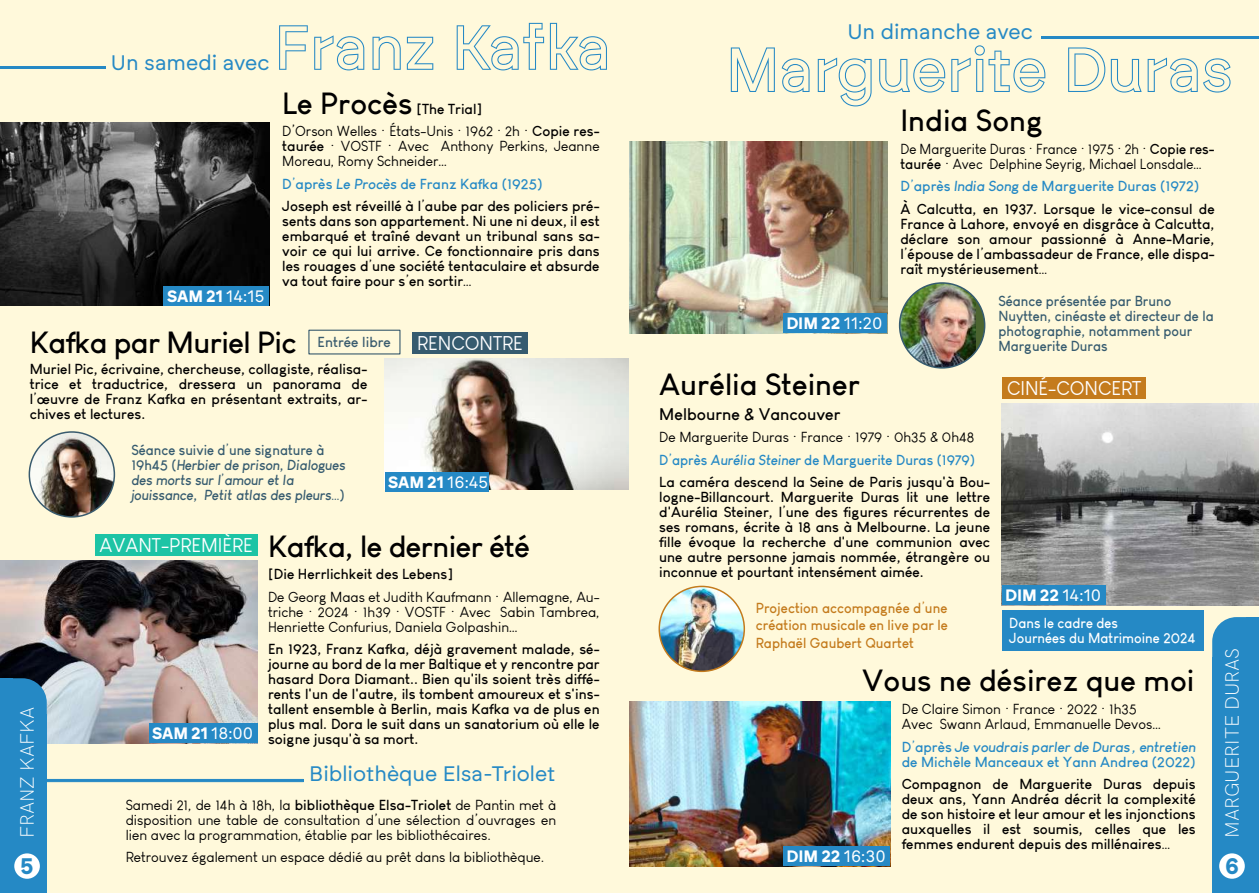
<style>
.page{position:relative;width:1259px;height:893px;background:#fff9db}
.page>*{position:absolute;margin:0;border:0;box-sizing:border-box;transform-origin:0 0}
.t1{font:700 30px "Louis George Cafe";color:#000}
.t2{font:700 30px "Louis George Cafe";letter-spacing:-.02em;color:#000}
.t3{font:700 22.5px "Brockmann";color:#2589c5}
.t4{font:21px "Brockmann";color:#2589c5}
.t5{font:19.5px "Louis George Cafe";color:#fff}
.t6{font:19.5px "HK Grotesk Light Legacy";color:#fff}
.t7{font:700 16.5px "Brockmann";color:#fff}
.t8{font:700 16.5px "Louis George Cafe";color:#000}
.t9{font:700 14.25px/15px "Louis George Cafe";color:#000;text-align:justify}
.t10{font:14.25px/15px "Louis George Cafe";color:#000}
.t11{font:italic 700 14.25px/15px "Louis George Cafe";color:#365b6f;scale:.95 1}
.t12{font:700 14.25px/15px "Louis George Cafe";color:#365b6f;scale:.95 1}
.t13{font:700 14.25px/15px "Louis George Cafe";color:#2589c5}
.t14{font:700 14.25px/17.1px "Louis George Cafe";color:#c47b1d;text-align:justify;scale:.96 1}
.t15{font:700 14.25px/15px "Louis George Cafe";color:#fff;scale:.95 1}
.t16{font:700 14.25px "Louis George Cafe";color:#395b6e}
.s1{font-weight:700;font-size:30px}
.s2{font-weight:700}
.s3{color:#2589c5}
.s4{font-weight:400;color:#2589c5}
.s5{font-style:italic;color:#2589c5}
.s6{font-weight:400}
.s7{font-style:normal}
.s8{font-weight:400;font-style:normal}
.s9{font-style:italic}
</style>
<div class="page">
<svg style="left:279px;top:23px;width:328px;height:47px;background:#e4ebd8"></svg>
<svg style="left:731px;top:45px;width:499px;height:61px;background:#eaeed8"></svg>
<hr style="left:0;top:67px;width:106px;height:2px;background:#2589c5">
<hr style="left:42px;top:779px;width:262px;height:3px;background:#2589c5">
<hr style="left:1041px;top:36px;width:218px;height:2px;background:#2589c5">
<div style="left:412px;top:332px;width:115px;height:22px;background:#365b6f"></div>
<img style="left:0;top:123px;width:269px;height:183px">
<div style="left:164px;top:286px;width:105px;height:20px;background:#2589c5"></div>
<img style="left:1002px;top:404px;width:257px;height:201px">
<img style="left:0;top:560px;width:257px;height:183px">
<img style="left:385px;top:358px;width:244px;height:132px">
<div style="left:385px;top:472px;width:103px;height:20px;background:#2589c5"></div>
<div style="left:149px;top:723px;width:108px;height:20px;background:#2589c5"></div>
<svg style="left:13px;top:678px;width:34px;height:36px"></svg>
<div style="left:0;top:678px;width:13px;height:59px;background:#2589c5"></div>
<div style="left:0;top:714px;width:47px;height:179px;background:#2589c5"></div>
<div style="left:14px;top:853px;width:26px;height:26px;background:#fff;border-radius:50%"></div>
<div style="left:95px;top:534px;width:162px;height:22px;background:#1dc4a5"></div>
<img style="left:629px;top:142px;width:258px;height:191px">
<img style="left:629px;top:701px;width:261px;height:165px">
<div style="left:1002px;top:377px;width:144px;height:22px;background:#c47b1d"></div>
<div style="left:783px;top:313px;width:104px;height:20px;background:#2589c5"></div>
<div style="left:1002px;top:585px;width:103px;height:20px;background:#2589c5"></div>
<div style="left:1001px;top:610px;width:202px;height:41px;background:#2589c5"></div>
<div style="left:783px;top:846px;width:107px;height:20px;background:#2589c5"></div>
<img style="left:659px;top:586px;width:85px;height:85px;border-radius:50%">
<div style="left:658px;top:586px;width:87px;height:86px;border:2px solid #c47b1d;border-radius:50%"></div>
<svg style="left:1212px;top:617px;width:34px;height:40px"></svg>
<div style="left:1246px;top:617px;width:13px;height:59px;background:#2589c5"></div>
<div style="left:1212px;top:657px;width:47px;height:236px;background:#2589c5"></div>
<div style="left:1219px;top:853px;width:25px;height:26px;background:#fff;border-radius:50%"></div>
<img style="left:899px;top:283px;width:77px;height:85px">
<svg style="left:976px;top:298px;width:8px;height:55px"></svg>
<div style="left:899px;top:282px;width:86px;height:87px;border:2px solid #365b6f;border-radius:50%"></div>
<img style="left:29px;top:432px;width:85px;height:85px;border-radius:50%">
<div style="left:29px;top:431px;width:86px;height:87px;border:2px solid #395b6e;border-radius:50%"></div>
<div style="left:308px;top:330px;width:92px;height:24px;border:1px solid #395b6e"></div>
<h3 class="t4" style="left:111px;top:50px;width:160px">Un samedi avec</h3>
<h3 class="t4" style="left:847px;top:19px;width:187px">Un dimanche avec</h3>
<p class="t10" style="left:282px;top:98px;width:319px;line-height:22.5px"><span class="s1">Le Procès</span> <span class="s2">[The Trial]<br></span>D’Orson Welles · États-Unis · 1962 · 2h · <span class="s2">Copie res-</span></p>
<p class="t10" style="left:282px;top:139px;width:319px"><span class="s2">taurée</span> · VOSTF · Avec Anthony Perkins, Jeanne<br>Moreau, Romy Schneider…</p>
<p class="t9" style="left:282px;top:172px;width:319px;line-height:22.5px"><span class="s3">D</span><span class="s4">’</span><span class="s3">après</span> <span class="s5">Le Procès</span> <span class="s3">de Franz Kafka (1925)<br></span>Joseph est réveillé à l<span class="s6">’</span>aube par des policiers pré-</p>
<p class="t9" style="left:282px;top:214px;width:319px">sents dans son appartement. Ni une ni deux, il est embarqué et traîné devant un tribunal sans sa&shy;voir ce qui lui arrive. Ce fonctionnaire pris dans les rouages d<span class="s6">’</span>une société tentaculaire et absurde va tout faire pour s<span class="s6">’</span>en sortir<span class="s6">…</span></p>
<h1 class="t1" style="left:900px;top:104px;width:144px">India Song</h1>
<p class="t10" style="left:900px;top:141px;width:316px">De Marguerite Duras · France · 1975 · 2h · <span class="s2">Copie res&shy;taurée</span> · Avec Delphine Seyrig, Michael Lonsdale…</p>
<p class="t9" style="left:900px;top:175px;width:316px;line-height:22.5px"><span class="s3">D</span><span class="s4">’</span><span class="s3">après</span> <span class="s5">India Song</span> <span class="s3">de Marguerite Duras (1972)<br></span>À Calcutta, en 1937. Lorsque le vice-consul de</p>
<p class="t9" style="left:900px;top:216px;width:316px">France à Lahore, envoyé en disgrâce à Calcutta, déclare son amour passionné à Anne-Marie, l<span class="s6">’</span>épouse de l<span class="s6">’</span>ambassadeur de France, elle dispa&shy;raît mystérieusement<span class="s6">…</span></p>
<p class="t7" style="left:167px;top:286px;width:99px">SAM 21 <span class="s6">14:15</span></p>
<p class="t12" style="left:998px;top:294px;width:228px">Séance présentée par Bruno<br>Nuytten, cinéaste et directeur de la photographie, notamment pour<br>Marguerite Duras</p>
<p class="t7" style="left:786px;top:313px;width:98px">DIM 22 <span class="s6">11:20</span></p>
<h1 class="t2" style="left:30px;top:326px;width:268px">Kafka par Muriel Pic</h1>
<p class="t9" style="left:30px;top:361px;width:339px">Muriel Pic, écrivaine, chercheuse, collagiste, réalisa&shy;trice et traductrice, dressera un panorama de l<span class="s6">’</span>œuvre de Franz Kafka en présentant extraits, ar&shy;chives et lectures.</p>
<p class="t16" style="left:318px;top:334px;width:75px">Entrée libre</p>
<h3 class="t5" style="left:417px;top:332px;width:107px">RENCONTRE</h3>
<h1 class="t1" style="left:659px;top:368px;width:202px">Aurélia Steiner</h1>
<p class="t8" style="left:659px;top:405px;width:183px">Melbourne &amp; Vancouver</p>
<p class="t9" style="left:659px;top:426px;width:332px;line-height:22.5px;text-align:left"><span class="s6">De Marguerite Duras · France · 1979 · 0h35 &amp; 0h48<br></span><span class="s3">D</span><span class="s4">’</span><span class="s3">après</span> <span class="s5">Aurélia Steiner</span> <span class="s3">de Marguerite Duras (1979)<br></span>La caméra descend la Seine de Paris jusqu'à Bou-</p>
<p class="t9" style="left:659px;top:490px;width:332px">logne-Billancourt. Marguerite Duras lit une lettre d'Aurélia Steiner, l<span class="s6">’</span>une des figures récurrentes de ses romans, écrite à 18 ans à Melbourne. La jeune fille évoque la recherche d'une communion avec une autre personne jamais nommée, étrangère ou inconnue et pourtant intensément aimée.</p>
<h3 class="t5" style="left:1007px;top:377px;width:136px">CINÉ-CONCERT</h3>
<p class="t11" style="left:131px;top:442px;width:227px"><span class="s7">Séance suivie d</span><span class="s8">’</span><span class="s7">une signature à 19h45 (</span>Herbier de prison<span class="s7">,</span> Dialogues des morts sur l<span class="s8">’</span>amour et la jouissance<span class="s7">,</span> Petit atlas des pleurs<span class="s8">…</span><span class="s7">)</span></p>
<p class="t7" style="left:388px;top:472px;width:102px">SAM 21 <span class="s6">16:45</span></p>
<h3 class="t5" style="left:100px;top:534px;width:155px">AVANT-PREMIÈRE</h3>
<h1 class="t2" style="left:268px;top:530px;width:263px">Kafka, le dernier été</h1>
<p class="t9" style="left:268px;top:567px;width:187px">[Die Herrlichkeit des Lebens]</p>
<p class="t10" style="left:268px;top:589px;width:333px;text-align:justify">De Georg Maas et Judith Kaufmann · Allemagne, Au&shy;triche · 2024 · 1h39 · VOSTF · Avec Sabin Tambrea, Henriette Confurius, Daniela Golpashin…</p>
<p class="t9" style="left:268px;top:642px;width:333px">En 1923, Franz Kafka, déjà gravement malade, sé&shy;journe au bord de la mer Baltique et y rencontre par hasard Dora Diamant.. Bien qu'ils soient très diffé&shy;rents l'un de l'autre, ils tombent amoureux et s'ins&shy;tallent ensemble à Berlin, mais Kafka va de plus en plus mal. Dora le suit dans un sanatorium où elle le soigne jusqu'à sa mort.</p>
<p class="t7" style="left:1005px;top:585px;width:98px">DIM 22 <span class="s6">14:10</span></p>
<p class="t15" style="left:1009px;top:616px;width:197px">Dans le cadre des<br>Journées du Matrimoine 2024</p>
<p class="t14" style="left:756px;top:600px;width:202px">Projection accompagnée d<span class="s6">’</span>une création musicale en live par le Raphaël Gaubert Quartet</p>
<h3 class="t6" style="left:1225px;top:838px;width:192px;rotate:-90deg">MARGUERITE DURAS</h3>
<h1 class="t1" style="left:862px;top:664px;width:334px">Vous ne désirez que moi</h1>
<p class="t10" style="left:901px;top:702px;width:260px">De Claire Simon · France · 2022 · 1h35<br>Avec Swann Arlaud, Emmanuelle Devos…</p>
<p class="t13" style="left:901px;top:739px;width:295px">D<span class="s6">’</span>après <span class="s9">Je voudrais parler de Duras, entretien </span>de Michèle Manceaux et Yann Andrea (2022)</p>
<p class="t9" style="left:901px;top:777px;width:295px">Compagnon de Marguerite Duras depuis deux ans, Yann Andréa décrit la complexité de son histoire et leur amour et les injonctions auxquelles il est soumis, celles que les femmes endurent depuis des millénaires<span class="s6">…</span></p>
<h3 class="t6" style="left:20px;top:838px;width:133px;rotate:-90deg">FRANZ KAFKA</h3>
<p class="t7" style="left:152px;top:723px;width:103px">SAM 21 <span class="s6">18:00</span></p>
<h3 class="t4" style="left:309px;top:761px;width:248px">Bibliothèque Elsa-Triolet</h3>
<p class="t10" style="left:126px;top:798px;width:432px;text-align:justify">Samedi 21, de 14h à 18h, la <span class="s2">bibliothèque Elsa-Triolet</span> de Pantin met à disposition une table de consultation d’une sélection d’ouvrages en lien avec la programmation, établie par les bibliothécaires.</p>
<p class="t10" style="left:126px;top:850px;width:420px">Retrouvez également un espace dédié au prêt dans la bibliothèque.</p>
<p class="t7" style="left:786px;top:846px;width:101px">DIM 22 <span class="s6">16:30</span></p>
<h2 class="t3" style="left:20px;top:852px;width:15px">5</h2>
<h2 class="t3" style="left:1225px;top:852px;width:15px">6</h2>
</div>
